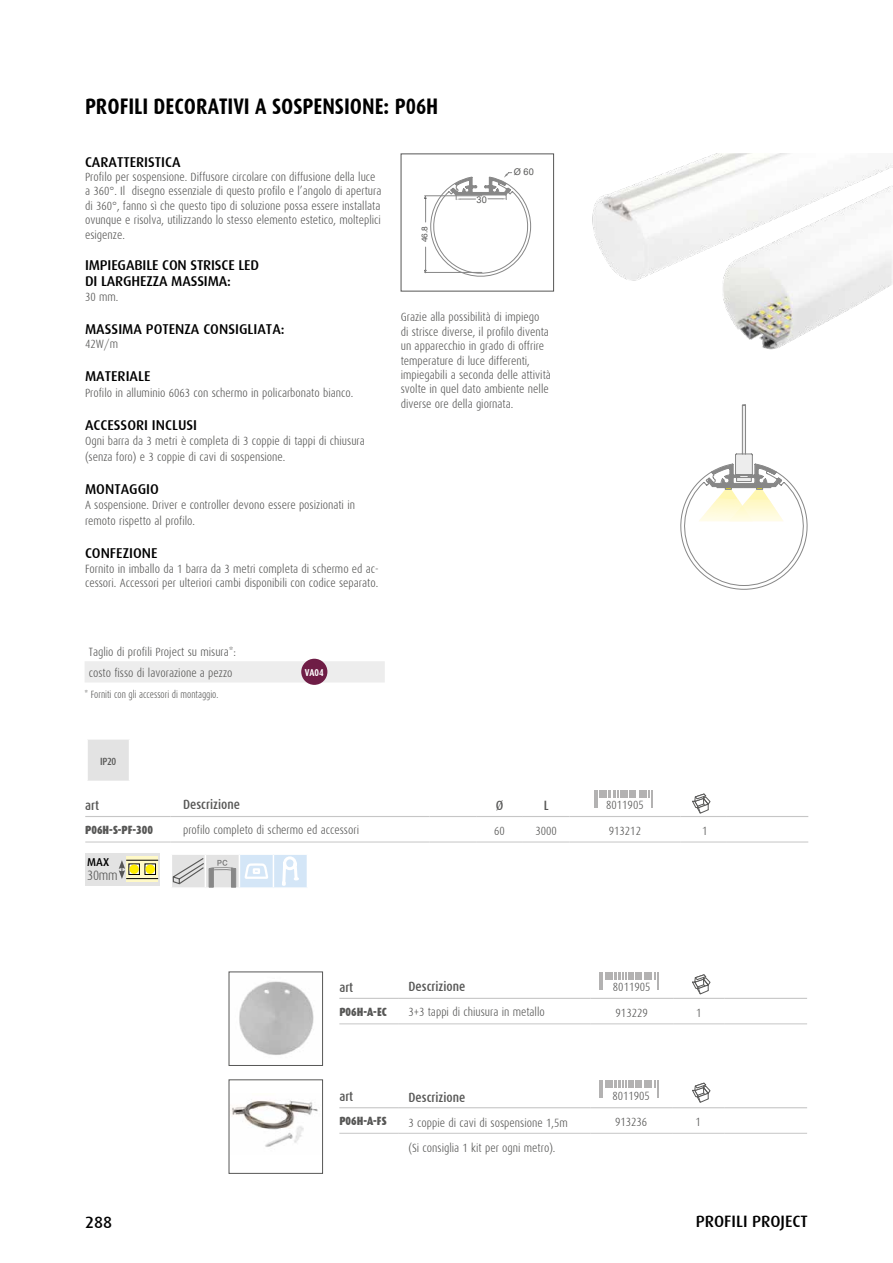
<style>
.page{position:relative;width:893px;height:1263px;background:#fff}
.page>*{position:absolute;margin:0;border:0;box-sizing:border-box;transform-origin:0 0}
.t1{font:700 22.5px "Dax Condensed";color:#000}
.t2{font:500 16.5px "Dax";color:#000}
.t3{font:500 14.25px/16.5px "Dax";color:#000}
.t4{font:300 13.65px "Dax Condensed";color:#575756}
.t5{font:500 13.5px "Dax Condensed";color:#575756}
.t6{font:300 12px/14.4px "Dax Condensed";color:#575756}
.t7{font:900 12px "Dax Condensed";color:#575756}
.t8{font:500 11.4px "Dax";color:#000}
.t9{font:300 10.5px "Dax Condensed";color:#575756;scale:.9 1}
.t10{font:500 10.5px "Dax Condensed";color:#575756}
.t11{font:700 10.05px "Dax Condensed";color:#fff}
.t12{font:9.3px "Arial";color:#575756}
.t13{font:8.25px "Helvetica";color:#575756}
</style>
<div class="page">
<img style="left:470px;top:154px;width:423px;height:196px">
<hr style="left:85px;top:842px;width:85px;height:1px;background:#c6c6c6">
<hr style="left:170px;top:842px;width:259px;height:1px;background:#c6c6c6">
<hr style="left:429px;top:842px;width:47px;height:1px;background:#c6c6c6">
<hr style="left:476px;top:842px;width:47px;height:1px;background:#c6c6c6">
<hr style="left:523px;top:842px;width:47px;height:1px;background:#c6c6c6">
<hr style="left:570px;top:842px;width:110px;height:1px;background:#c6c6c6">
<hr style="left:680px;top:842px;width:46px;height:1px;background:#c6c6c6">
<hr style="left:726px;top:842px;width:82px;height:1px;background:#c6c6c6">
<hr style="left:85px;top:816px;width:85px;height:1px;background:#c6c6c6">
<hr style="left:170px;top:816px;width:259px;height:1px;background:#c6c6c6">
<hr style="left:429px;top:816px;width:47px;height:1px;background:#c6c6c6">
<hr style="left:476px;top:816px;width:47px;height:1px;background:#c6c6c6">
<hr style="left:523px;top:816px;width:47px;height:1px;background:#c6c6c6">
<hr style="left:570px;top:816px;width:110px;height:1px;background:#c6c6c6">
<hr style="left:680px;top:816px;width:46px;height:1px;background:#c6c6c6">
<hr style="left:726px;top:816px;width:82px;height:1px;background:#c6c6c6">
<svg style="left:594px;top:790px;width:27px;height:18px"></svg>
<div style="left:622px;top:790px;width:5px;height:8px;background:#b3b2b2"></div>
<svg style="left:627px;top:790px;width:26px;height:18px"></svg>
<hr style="left:339px;top:1023px;width:60px;height:1px;background:#c6c6c6">
<hr style="left:399px;top:1023px;width:191px;height:1px;background:#c6c6c6">
<hr style="left:590px;top:1023px;width:83px;height:1px;background:#c6c6c6">
<hr style="left:673px;top:1023px;width:51px;height:1px;background:#c6c6c6">
<hr style="left:724px;top:1023px;width:83px;height:1px;background:#c6c6c6">
<hr style="left:339px;top:998px;width:60px;height:1px;background:#c6c6c6">
<hr style="left:399px;top:998px;width:191px;height:1px;background:#c6c6c6">
<hr style="left:590px;top:998px;width:83px;height:1px;background:#c6c6c6">
<hr style="left:673px;top:998px;width:51px;height:1px;background:#c6c6c6">
<hr style="left:724px;top:998px;width:83px;height:1px;background:#c6c6c6">
<svg style="left:600px;top:972px;width:58px;height:17px"></svg>
<hr style="left:339px;top:1133px;width:60px;height:1px;background:#c6c6c6">
<hr style="left:399px;top:1133px;width:191px;height:1px;background:#c6c6c6">
<hr style="left:590px;top:1133px;width:82px;height:1px;background:#c6c6c6">
<hr style="left:672px;top:1133px;width:52px;height:1px;background:#c6c6c6">
<hr style="left:724px;top:1133px;width:83px;height:1px;background:#c6c6c6">
<hr style="left:339px;top:1107px;width:60px;height:1px;background:#c6c6c6">
<hr style="left:399px;top:1107px;width:191px;height:1px;background:#c6c6c6">
<hr style="left:590px;top:1107px;width:82px;height:1px;background:#c6c6c6">
<hr style="left:672px;top:1107px;width:52px;height:1px;background:#c6c6c6">
<hr style="left:724px;top:1107px;width:83px;height:1px;background:#c6c6c6">
<svg style="left:600px;top:1080px;width:58px;height:18px"></svg>
<img style="left:231px;top:1100px;width:87px;height:47px">
<div style="left:229px;top:1079px;width:94px;height:94px;border:1px solid #575756"></div>
<img style="left:239px;top:981px;width:75px;height:74px">
<div style="left:229px;top:972px;width:94px;height:94px;border:1px solid #575756"></div>
<svg style="left:424px;top:172px;width:108px;height:107px"></svg>
<svg style="left:680px;top:404px;width:128px;height:186px"></svg>
<div style="left:87px;top:739px;width:43px;height:42px;background:#e3e3e3"></div>
<hr style="left:86px;top:738px;width:44px;height:2px;background:#fff">
<hr style="left:86px;top:740px;width:2px;height:41px;background:#fff">
<hr style="left:129px;top:740px;width:1px;height:41px;background:#fff">
<div style="left:86px;top:853px;width:74px;height:32px;background:#e3e3e3"></div>
<svg style="left:119px;top:860px;width:6px;height:19px"></svg>
<svg style="left:126px;top:856px;width:32px;height:26px"></svg>
<div style="left:129px;top:864px;width:11px;height:10px;border:1px solid #000"></div>
<div style="left:145px;top:864px;width:11px;height:10px;border:1px solid #000"></div>
<svg style="left:129px;top:864px;width:10px;height:10px"></svg>
<div style="left:146px;top:864px;width:9px;height:10px;background:#ffed00;border-radius:50%"></div>
<hr style="left:126px;top:860px;width:32px;height:1px;background:#000">
<hr style="left:126px;top:878px;width:32px;height:1px;background:#000">
<svg style="left:172px;top:854px;width:135px;height:34px;background:#d8dfe5"></svg>
<svg style="left:85px;top:658px;width:300px;height:27px"></svg>
<div style="left:301px;top:659px;width:26px;height:26px;background:#6f1d46;border-radius:50%"></div>
<svg style="left:692px;top:793px;width:18px;height:20px"></svg>
<svg style="left:692px;top:974px;width:18px;height:20px"></svg>
<svg style="left:692px;top:1083px;width:18px;height:20px"></svg>
<h1 class="t1" style="left:85px;top:94px;width:355px">PROFILI DECORATIVI A SOSPENSIONE: P06H</h1>
<p class="t3" style="left:85px;top:154px;width:97px">CARATTERISTICA</p>
<p class="t6" style="left:85px;top:170px;width:298px">Profilo per sospensione. Diffusore circolare con diffusione della luce a 360°. Il disegno essenziale di questo profilo e l’angolo di apertura di 360°, fanno sì che questo tipo di soluzione possa essere installata ovunque e risolva, utilizzando lo stesso elemento estetico, molteplici esigenze.</p>
<p class="t3" style="left:85px;top:256px;width:176px">IMPIEGABILE CON STRISCE LED<br>DI LARGHEZZA MASSIMA:</p>
<p class="t6" style="left:85px;top:289px;width:35px">30 mm.</p>
<p class="t3" style="left:85px;top:320px;width:201px">MASSIMA POTENZA CONSIGLIATA:</p>
<p class="t6" style="left:85px;top:337px;width:34px">42W/m</p>
<p class="t3" style="left:85px;top:368px;width:67px">MATERIALE</p>
<p class="t6" style="left:85px;top:386px;width:270px">Profilo in alluminio 6063 con schermo in policarbonato bianco.</p>
<p class="t3" style="left:85px;top:417px;width:114px">ACCESSORI INCLUSI</p>
<p class="t6" style="left:85px;top:433px;width:281px;line-height:16.5px">Ogni barra da 3 metri è completa di 3 coppie di tappi di chiusura (senza foro) e 3 coppie di cavi di sospensione.</p>
<p class="t3" style="left:85px;top:481px;width:75px">MONTAGGIO</p>
<p class="t6" style="left:85px;top:496px;width:272px;line-height:16.5px">A sospensione. Driver e controller devono essere posizionati in remoto rispetto al profilo.</p>
<p class="t3" style="left:85px;top:545px;width:74px">CONFEZIONE</p>
<p class="t6" style="left:85px;top:561px;width:295px">Fornito in imballo da 1 barra da 3 metri completa di schermo ed ac&shy;cessori. Accessori per ulteriori cambi disponibili con codice separato.</p>
<p class="t13" style="left:420px;top:242px;width:18px;rotate:-90deg">46.8</p>
<p class="t12" style="left:477px;top:193px;width:12px">30</p>
<p class="t12" style="left:514px;top:166px;width:22px">Ø 60</p>
<p class="t6" style="left:401px;top:310px;width:152px">Grazie alla possibilità di impiego<br>di strisce diverse, il profilo diventa un apparecchio in grado di offrire temperature di luce differenti, impiegabili a seconda delle attività svolte in quel dato ambiente nelle diverse ore della giornata.</p>
<p class="t6" style="left:89px;top:641px;width:149px;line-height:21.3px">Taglio di profili Project su misura*: costo fisso di lavorazione a pezzo</p>
<p class="t9" style="left:85px;top:688px;width:150px">* Forniti con gli accessori di montaggio.</p>
<p class="t11" style="left:305px;top:667px;width:20px">VA04</p>
<p class="t10" style="left:100px;top:755px;width:18px">IP20</p>
<p class="t5" style="left:183px;top:796px;width:58px">Descrizione</p>
<p class="t6" style="left:183px;top:823px;width:178px">profilo completo di schermo ed accessori</p>
<p class="t5" style="left:85px;top:797px;width:15px">art</p>
<p class="t5" style="left:496px;top:797px;width:9px">Ø</p>
<p class="t5" style="left:544px;top:797px;width:6px">L</p>
<p class="t6" style="left:606px;top:797px;width:39px">8011905</p>
<p class="t7" style="left:85px;top:823px;width:69px">P06H-S-PF-300</p>
<p class="t6" style="left:494px;top:823px;width:12px">60</p>
<p class="t6" style="left:536px;top:823px;width:23px">3000</p>
<p class="t6" style="left:609px;top:823px;width:34px">913212</p>
<p class="t6" style="left:702px;top:823px;width:7px">1</p>
<p class="t8" style="left:87px;top:856px;width:23px">MAX</p>
<p class="t4" style="left:87px;top:868px;width:32px">30mm</p>
<h2 class="t2" style="left:85px;top:1213px;width:29px">288</h2>
<p class="t5" style="left:408px;top:979px;width:58px">Descrizione</p>
<p class="t6" style="left:408px;top:1005px;width:138px">3+3 tappi di chiusura in metallo</p>
<p class="t5" style="left:339px;top:979px;width:15px">art</p>
<p class="t6" style="left:613px;top:979px;width:39px">8011905</p>
<p class="t7" style="left:339px;top:1005px;width:49px">P06H-A-EC</p>
<p class="t6" style="left:616px;top:1005px;width:34px">913229</p>
<p class="t6" style="left:696px;top:1005px;width:7px">1</p>
<p class="t5" style="left:408px;top:1089px;width:58px">Descrizione</p>
<p class="t6" style="left:408px;top:1110px;width:161px;line-height:25.5px">3 coppie di cavi di sospensione 1,5m (Si consiglia 1 kit per ogni metro).</p>
<p class="t5" style="left:339px;top:1089px;width:15px">art</p>
<p class="t6" style="left:612px;top:1089px;width:39px">8011905</p>
<p class="t7" style="left:339px;top:1114px;width:49px">P06H-A-FS</p>
<p class="t6" style="left:615px;top:1115px;width:34px">913236</p>
<p class="t6" style="left:695px;top:1115px;width:7px">1</p>
<h2 class="t2" style="left:696px;top:1212px;width:114px">PROFILI PROJECT</h2>
</div>
